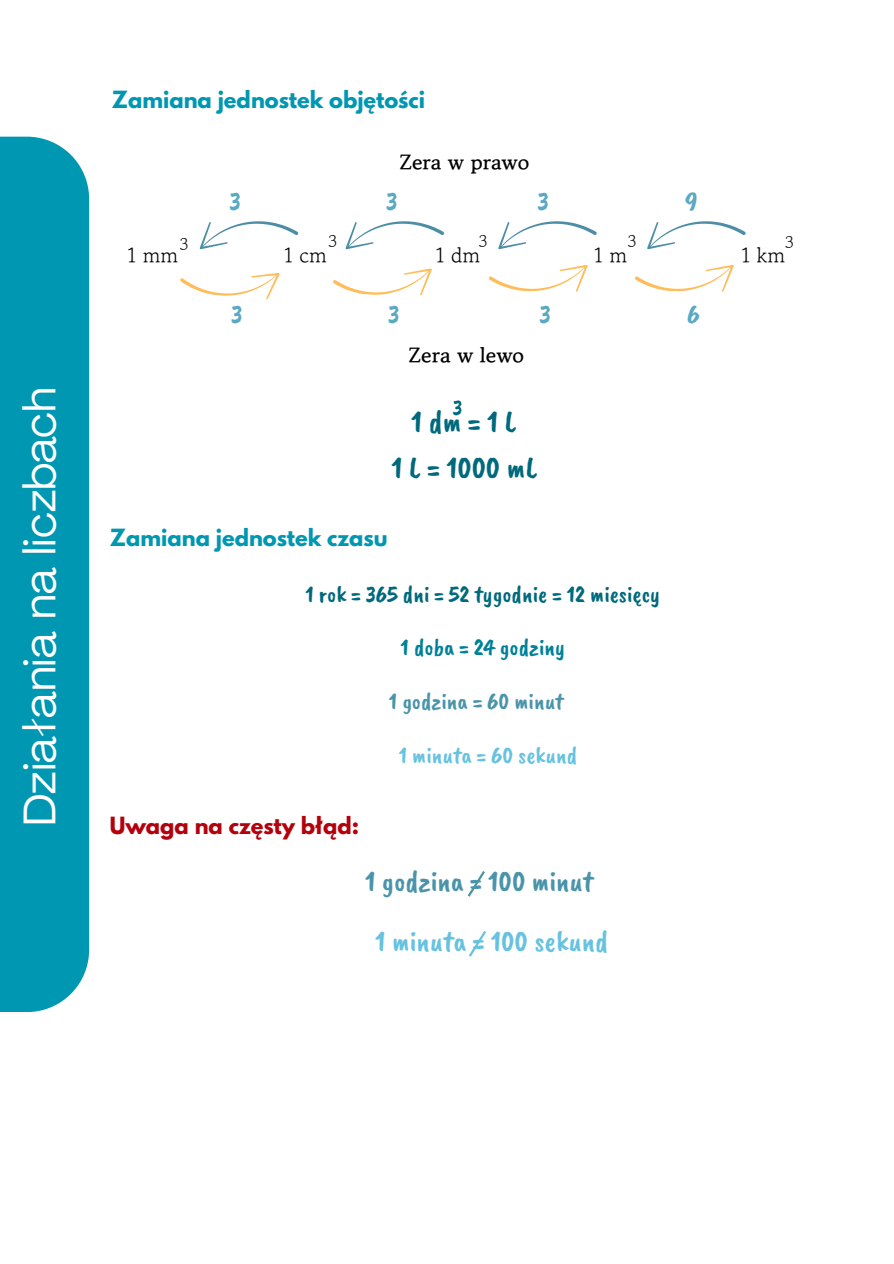
<style>
.page{position:relative;width:894px;height:1264px;background:#fff}
.page>*{position:absolute;margin:0;border:0;box-sizing:border-box;transform-origin:0 0}
.t1{font:45px "Agrandir";color:#fff}
.t2{font:31.8px "Caveat Brush";color:#00697c}
.t3{font:30px "Caveat Brush";color:#4a94aa}
.t4{font:30px "Caveat Brush";color:#67c2e0}
.t5{font:27px "Caveat Brush";color:#5aa9c3}
.t6{font:24px "Caveat Brush";color:#00697c}
.t7{font:24px "Caveat Brush";color:#4a94aa}
.t8{font:24px "Caveat Brush";color:#67c2e0}
.t9{font:24px "Caveat Brush";color:#008198}
.t10{font:22.65px "Caveat Brush";color:#00697c}
.t11{font:700 21px "League Spartan";color:#0097b2}
.t12{font:700 21px "Gowun Batang";color:#000}
.t13{font:700 21px "League Spartan";color:#b4020c}
.t14{font:21px "Gowun Batang";color:#000}
.t15{font:16.5px "Gowun Batang";color:#000}
</style>
<div class="page">
<div style="left:0;top:137px;width:89px;height:874px;background:#0097b2"></div>
<svg style="left:200px;top:221px;width:98px;height:28px"></svg>
<svg style="left:180px;top:273px;width:100px;height:26px"></svg>
<svg style="left:333px;top:268px;width:99px;height:28px"></svg>
<svg style="left:489px;top:265px;width:98px;height:27px"></svg>
<svg style="left:635px;top:265px;width:98px;height:27px"></svg>
<svg style="left:345px;top:221px;width:99px;height:28px"></svg>
<svg style="left:498px;top:221px;width:98px;height:28px"></svg>
<svg style="left:647px;top:221px;width:98px;height:28px"></svg>
<svg style="left:469px;top:931px;width:17px;height:26px"></svg>
<svg style="left:467px;top:871px;width:18px;height:26px"></svg>
<h1 class="t1" style="left:22px;top:826px;width:440px;rotate:-90deg">Działania na liczbach</h1>
<p class="t11" style="left:112px;top:89px;width:315px">Zamiana jednostek objętości</p>
<p class="t12" style="left:399px;top:146px;width:131px">Zera w prawo</p>
<p class="t5" style="left:229px;top:184px;width:13px">3</p>
<p class="t5" style="left:386px;top:184px;width:13px">3</p>
<p class="t5" style="left:537px;top:184px;width:13px">3</p>
<p class="t5" style="left:684px;top:184px;width:14px">9</p>
<p class="t15" style="left:179px;top:231px;width:10px">3</p>
<p class="t15" style="left:478px;top:228px;width:10px">3</p>
<p class="t15" style="left:627px;top:228px;width:10px">3</p>
<p class="t15" style="left:784px;top:230px;width:10px">3</p>
<p class="t15" style="left:328px;top:228px;width:10px">3</p>
<p class="t14" style="left:283px;top:239px;width:45px">1 cm</p>
<p class="t14" style="left:435px;top:239px;width:46px">1 dm</p>
<p class="t14" style="left:593px;top:239px;width:35px">1 m</p>
<p class="t14" style="left:740px;top:239px;width:46px">1 km</p>
<p class="t14" style="left:127px;top:239px;width:53px">1 mm</p>
<p class="t5" style="left:231px;top:297px;width:13px">3</p>
<p class="t5" style="left:388px;top:297px;width:13px">3</p>
<p class="t5" style="left:539px;top:297px;width:13px">3</p>
<p class="t5" style="left:686px;top:297px;width:14px">6</p>
<p class="t12" style="left:408px;top:340px;width:117px">Zera w lewo</p>
<p class="t10" style="left:452px;top:393px;width:11px">3</p>
<h2 class="t2" style="left:411px;top:401px;width:107px">1dm=1L</h2>
<h2 class="t2" style="left:391px;top:447px;width:147px">1L=1000mL</h2>
<p class="t11" style="left:110px;top:527px;width:279px">Zamiana jednostek czasu</p>
<p class="t6" style="left:305px;top:578px;width:356px">1 rok = 365 dni = 52 tygodnie = 12 miesięcy</p>
<p class="t9" style="left:400px;top:632px;width:166px">1 doba = 24 godziny</p>
<p class="t7" style="left:389px;top:686px;width:176px">1 godzina = 60 minut</p>
<p class="t8" style="left:399px;top:740px;width:180px">1 minuta = 60 sekund</p>
<p class="t13" style="left:110px;top:815px;width:250px">Uwaga na częsty błąd:</p>
<h3 class="t3" style="left:365px;top:862px;width:229px">1 godzina = 100 minut</h3>
<h3 class="t4" style="left:375px;top:921px;width:234px">1 minuta = 100 sekund</h3>
</div>
